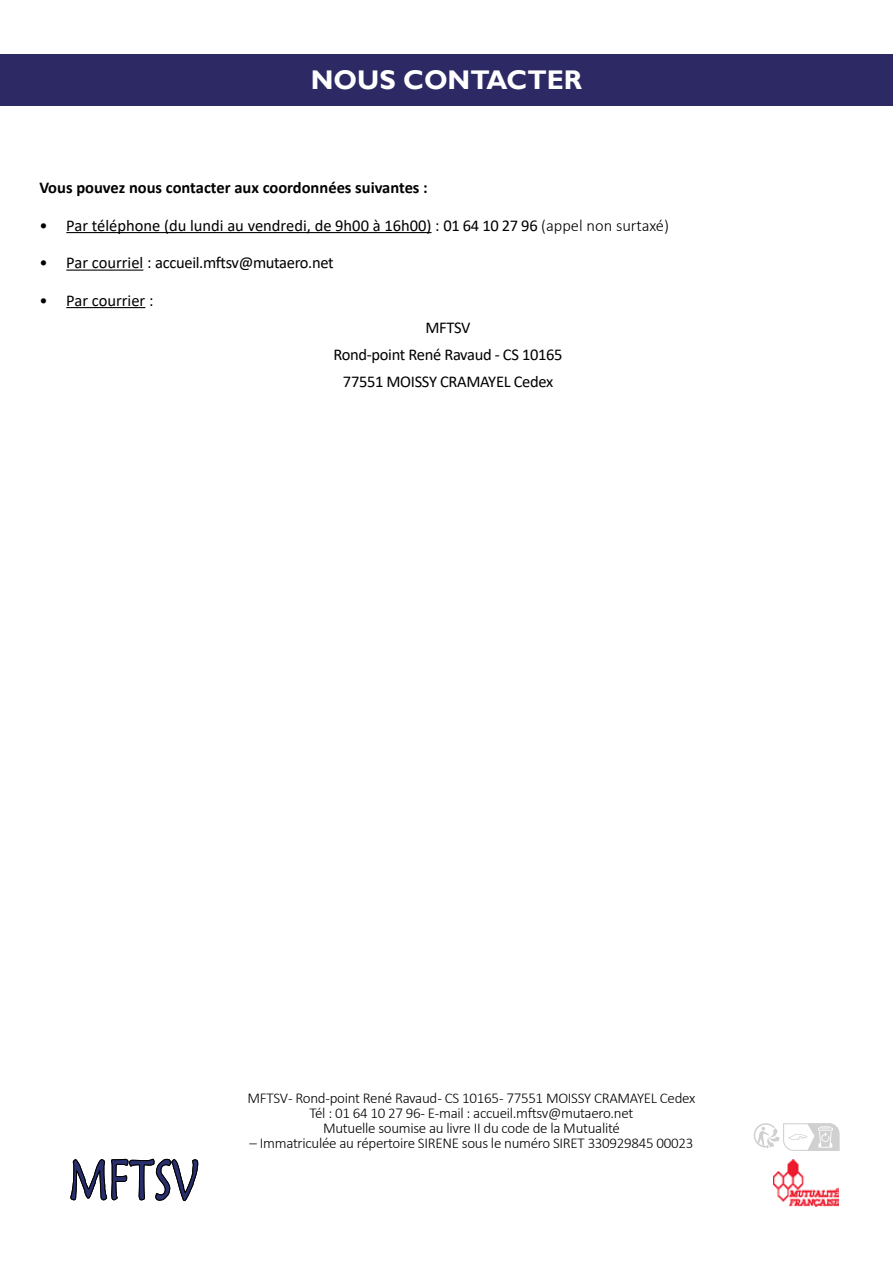
<style>
.page{position:relative;width:893px;height:1263px;background:#fff}
.page>*{position:absolute;margin:0;border:0;box-sizing:border-box;transform-origin:0 0}
.t1{font:700 27px "Gill Sans";color:#fff}
.t2{font:16.5px/27px "Calibri";letter-spacing:-.02em;color:#000;text-align:center}
.t3{font:16.5px "Calibri";color:#000}
.t4{font:700 16.5px "Calibri";color:#000}
.t5{font:300 15px/15px "Calibri";letter-spacing:-.02em;color:#000;text-align:center}
.s1{font-weight:300}
</style>
<div class="page">
<img style="left:773px;top:1159px;width:65px;height:47px">
<hr style="left:66px;top:232px;width:366px;height:1px;background:#000">
<hr style="left:66px;top:270px;width:77px;height:1px;background:#000">
<hr style="left:66px;top:307px;width:79px;height:1px;background:#000">
<div style="left:0;top:54px;width:893px;height:51px;background:#2c2964"></div>
<svg style="left:753px;top:1123px;width:87px;height:28px"></svg>
<svg style="left:70px;top:1158px;width:128px;height:44px"></svg>
<h1 class="t1" style="left:311px;top:63px;width:273px">NOUS CONTACTER</h1>
<p class="t4" style="left:39px;top:176px;width:390px">Vous pouvez nous contacter aux coordonnées suivantes :</p>
<p class="t3" style="left:39px;top:214px;width:631px">• Par téléphone (du lundi au vendredi, de 9h00 à 16h00) : 01 64 10 27 96 <span class="s1">(appel non surtaxé)</span></p>
<p class="t2" style="left:39px;top:249px;width:296px">• Par courriel : accueil.mftsv@mutaero.net</p>
<p class="t3" style="left:39px;top:289px;width:116px">• Par courrier :</p>
<p class="t2" style="left:334px;top:313px;width:230px">MFTSV<br>Rond-point René Ravaud - CS 10165<br>77551 MOISSY CRAMAYEL Cedex</p>
<p class="t5" style="left:248px;top:1091px;width:449px">MFTSV - Rond-point René Ravaud - CS 10165 - 77551 MOISSY CRAMAYEL Cedex<br>Tél : 01 64 10 27 96- E-mail : accueil.mftsv@mutaero.net<br>Mutuelle soumise au livre II du code de la Mutualité</p>
<p class="t5" style="left:250px;top:1136px;width:445px">– Immatriculée au répertoire SIRENE sous le numéro SIRET 330929845 00023</p>
</div>
